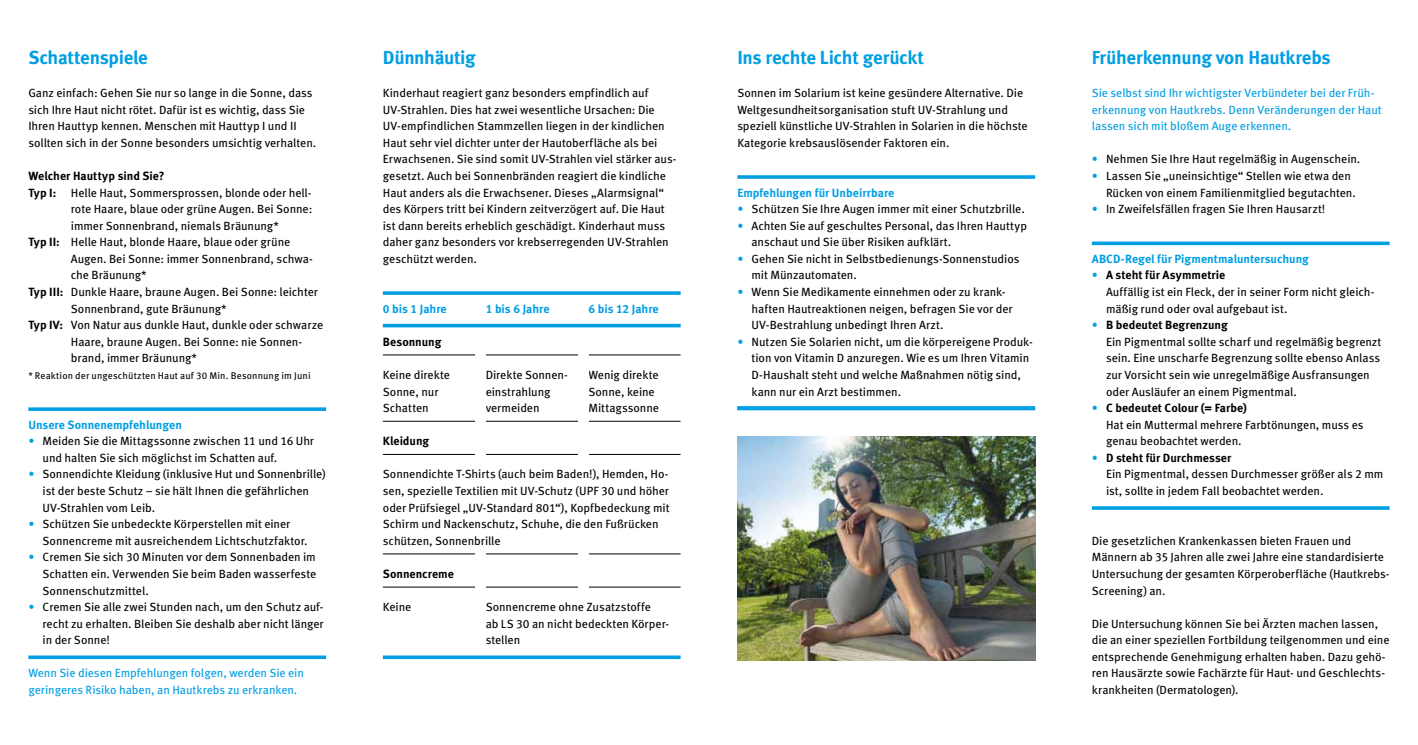
<style>
.page{position:relative;width:1418px;height:745px;background:#fff}
.page>*{position:absolute;margin:0;border:0;box-sizing:border-box;transform-origin:0 0}
.t1{font:700 18.75px "Meta Pro";letter-spacing:-.02em;color:#009ee3}
.t2{font:11.88px/16.6px "Meta Pro";letter-spacing:-.005em;color:#000}
.t3{font:11.88px/16.6px "Meta Pro";letter-spacing:-.005em;color:#009ee3}
.t4{font:700 11.88px "Meta Pro";color:#009ee3}
.t5{font:700 11.88px "Meta Pro";color:#000}
.t6{font:9.75px "Meta Pro";letter-spacing:.015em;color:#000}
.s1{font-weight:700}
.s2{color:#009ee3}
</style>
<div class="page">
<hr style="left:28px;top:407px;width:298px;height:3px;background:#009ee3">
<hr style="left:28px;top:655px;width:298px;height:3px;background:#009ee3">
<svg style="left:383px;top:291px;width:297px;height:4px"></svg>
<svg style="left:383px;top:323px;width:297px;height:4px"></svg>
<hr style="left:383px;top:354px;width:297px;height:1px;background:#000">
<hr style="left:383px;top:420px;width:297px;height:1px;background:#000">
<hr style="left:383px;top:454px;width:297px;height:1px;background:#000">
<hr style="left:383px;top:553px;width:297px;height:1px;background:#000">
<hr style="left:383px;top:586px;width:297px;height:1px;background:#000">
<hr style="left:383px;top:655px;width:297px;height:3px;background:#009ee3">
<svg style="left:737px;top:175px;width:298px;height:4px"></svg>
<svg style="left:737px;top:406px;width:298px;height:4px"></svg>
<svg style="left:1091px;top:241px;width:298px;height:4px"></svg>
<hr style="left:1091px;top:506px;width:298px;height:3px;background:#009ee3">
<div style="left:475px;top:346px;width:10px;height:116px;background:#fff"></div>
<div style="left:578px;top:346px;width:10px;height:116px;background:#fff"></div>
<div style="left:475px;top:551px;width:10px;height:45px;background:#fff"></div>
<div style="left:578px;top:551px;width:10px;height:45px;background:#fff"></div>
<img style="left:737px;top:436px;width:298px;height:224px">
<h1 class="t1" style="left:28px;top:43px;width:121px">Schattenspiele</h1>
<p class="t2" style="left:28px;top:84px;width:289px">Ganz einfach: Gehen Sie nur so lange in die Sonne, dass sich Ihre Haut nicht rötet. Dafür ist es wichtig, dass Sie Ihren Hauttyp kennen. Menschen mit Hauttyp I und II sollten sich in der Sonne besonders umsichtig verhalten.</p>
<p class="t5" style="left:28px;top:166px;width:138px">Welcher Hauttyp sind Sie?</p>
<p class="t2" style="left:28px;top:183px;width:283px"><span class="s1">Typ I:</span> Helle Haut, Sommersprossen, blonde oder hell-</p>
<p class="t2" style="left:71px;top:200px;width:243px">rote Haare, blaue oder grüne Augen. Bei Sonne:</p>
<p class="t2" style="left:71px;top:216px;width:209px">immer Sonnenbrand, niemals Bräunung*</p>
<p class="t2" style="left:28px;top:233px;width:263px"><span class="s1">Typ II:</span> Helle Haut, blonde Haare, blaue oder grüne</p>
<p class="t2" style="left:71px;top:249px;width:243px">Augen. Bei Sonne: immer Sonnenbrand, schwa-</p>
<p class="t2" style="left:71px;top:266px;width:77px">che Bräunung*</p>
<p class="t2" style="left:28px;top:282px;width:291px"><span class="s1">Typ III:</span> Dunkle Haare, braune Augen. Bei Sonne: leichter</p>
<p class="t2" style="left:71px;top:299px;width:157px">Sonnenbrand, gute Bräunung*</p>
<p class="t2" style="left:28px;top:316px;width:296px"><span class="s1">Typ IV:</span> Von Natur aus dunkle Haut, dunkle oder schwarze</p>
<p class="t2" style="left:71px;top:332px;width:233px">Haare, braune Augen. Bei Sonne: nie Sonnen-</p>
<p class="t2" style="left:71px;top:349px;width:128px">brand, immer Bräunung*</p>
<p class="t6" style="left:28px;top:368px;width:284px">* Reaktion der ungeschützten Haut auf 30 Min. Besonnung im Juni</p>
<p class="t4" style="left:28px;top:415px;width:155px">Unsere Sonnenempfehlungen</p>
<p class="t2" style="left:43px;top:431px;width:273px;text-indent:-14px"><span class="s2">•</span> Meiden Sie die Mittagssonne zwischen 11 und 16 Uhr und halten Sie sich möglichst im Schatten auf.</p>
<p class="t2" style="left:43px;top:465px;width:284px;text-indent:-14px"><span class="s2">•</span> Sonnendichte Kleidung (inklusive Hut und Sonnenbrille) ist der beste Schutz – sie hält Ihnen die gefährlichen<br>UV-Strahlen vom Leib.</p>
<p class="t2" style="left:43px;top:514px;width:267px;text-indent:-14px"><span class="s2">•</span> Schützen Sie unbedeckte Körperstellen mit einer<br>Sonnencreme mit ausreichendem Lichtschutzfaktor.</p>
<p class="t2" style="left:43px;top:547px;width:275px;text-align:justify;text-indent:-14px"><span class="s2">•</span> Cremen Sie sich 30 Minuten vor dem Sonnenbaden im Schatten ein. Verwenden Sie beim Baden wasserfeste Sonnenschutzmittel.</p>
<p class="t2" style="left:43px;top:597px;width:283px;text-align:justify;text-indent:-14px"><span class="s2">•</span> Cremen Sie alle zwei Stunden nach, um den Schutz auf&shy;recht zu erhalten. Bleiben Sie deshalb aber nicht länger in der Sonne!</p>
<p class="t3" style="left:28px;top:663px;width:277px">Wenn Sie diesen Empfehlungen folgen, werden Sie ein geringeres Risiko haben, an Hautkrebs zu erkranken.</p>
<h1 class="t1" style="left:383px;top:43px;width:94px">Dünnhäutig</h1>
<p class="t2" style="left:383px;top:84px;width:295px">Kinderhaut reagiert ganz besonders empfindlich auf UV-Strahlen. Dies hat zwei wesentliche Ursachen: Die UV-empfindlichen Stammzellen liegen in der kindlichen Haut sehr viel dichter unter der Hautoberfläche als bei Erwachsenen. Sie sind somit UV-Strahlen viel stärker aus&shy;gesetzt. Auch bei Sonnenbränden reagiert die kindliche Haut anders als die Erwachsener. Dieses „Alarmsignal“ des Körpers tritt bei Kindern zeitverzögert auf. Die Haut ist dann bereits erheblich geschädigt. Kinderhaut muss daher ganz besonders vor krebserregenden UV-Strahlen geschützt werden.</p>
<p class="t4" style="left:383px;top:299px;width:65px">0 bis 1 Jahre</p>
<p class="t4" style="left:485px;top:299px;width:65px">1 bis 6 Jahre</p>
<p class="t4" style="left:588px;top:299px;width:72px">6 bis 12 Jahre</p>
<p class="t5" style="left:383px;top:332px;width:60px">Besonnung</p>
<p class="t2" style="left:383px;top:365px;width:68px">Keine direkte</p>
<p class="t2" style="left:485px;top:365px;width:84px">Direkte Sonnen-</p>
<p class="t2" style="left:588px;top:365px;width:72px">Wenig direkte</p>
<p class="t2" style="left:383px;top:382px;width:57px">Sonne, nur</p>
<p class="t2" style="left:485px;top:382px;width:66px">einstrahlung</p>
<p class="t2" style="left:588px;top:382px;width:68px">Sonne, keine</p>
<p class="t2" style="left:383px;top:398px;width:47px">Schatten</p>
<p class="t2" style="left:485px;top:398px;width:55px">vermeiden</p>
<p class="t2" style="left:588px;top:398px;width:72px">Mittagssonne</p>
<p class="t5" style="left:383px;top:431px;width:48px">Kleidung</p>
<p class="t2" style="left:383px;top:465px;width:288px">Sonnendichte T-Shirts (auch beim Baden!), Hemden, Ho&shy;sen, spezielle Textilien mit UV-Schutz (UPF 30 und höher oder Prüfsiegel „UV-Standard 801“), Kopfbedeckung mit Schirm und Nackenschutz, Schuhe, die den Fußrücken schützen, Sonnenbrille</p>
<p class="t5" style="left:383px;top:564px;width:72px">Sonnencreme</p>
<p class="t2" style="left:383px;top:597px;width:30px">Keine</p>
<p class="t2" style="left:485px;top:597px;width:185px">Sonnencreme ohne Zusatzstoffe<br>ab LS 30 an nicht bedeckten Körper&shy;stellen</p>
<h1 class="t1" style="left:737px;top:43px;width:188px">Ins rechte Licht gerückt</h1>
<p class="t2" style="left:737px;top:84px;width:292px">Sonnen im Solarium ist keine gesündere Alternative. Die Weltgesundheitsorganisation stuft UV-Strahlung und speziell künstliche UV-Strahlen in Solarien in die höchste Kategorie krebsauslösender Faktoren ein.</p>
<p class="t4" style="left:737px;top:183px;width:158px">Empfehlungen für Unbeirrbare</p>
<p class="t2" style="left:737px;top:200px;width:289px"><span class="s2">•</span> Schützen Sie Ihre Augen immer mit einer Schutzbrille.</p>
<p class="t2" style="left:751px;top:216px;width:277px;text-indent:-14px"><span class="s2">•</span> Achten Sie auf geschultes Personal, das Ihren Hauttyp anschaut und Sie über Risiken aufklärt.</p>
<p class="t2" style="left:751px;top:249px;width:269px;text-indent:-14px"><span class="s2">•</span> Gehen Sie nicht in Selbstbedienungs-Sonnenstudios mit Münzautomaten.</p>
<p class="t2" style="left:751px;top:282px;width:262px;text-indent:-14px"><span class="s2">•</span> Wenn Sie Medikamente einnehmen oder zu krank&shy;haften Hautreaktionen neigen, befragen Sie vor der<br>UV-Bestrahlung unbedingt Ihren Arzt.</p>
<p class="t2" style="left:751px;top:332px;width:281px;text-indent:-14px"><span class="s2">•</span> Nutzen Sie Solarien nicht, um die körpereigene Produk&shy;tion von Vitamin D anzuregen. Wie es um Ihren Vitamin D-Haushalt steht und welche Maßnahmen nötig sind, kann nur ein Arzt bestimmen.</p>
<h1 class="t1" style="left:1091px;top:43px;width:240px">Früherkennung von Hautkrebs</h1>
<p class="t3" style="left:1091px;top:84px;width:291px">Sie selbst sind Ihr wichtigster Verbündeter bei der Früh&shy;erkennung von Hautkrebs. Denn Veränderungen der Haut lassen sich mit bloßem Auge erkennen.</p>
<p class="t2" style="left:1091px;top:150px;width:270px"><span class="s2">•</span> Nehmen Sie Ihre Haut regelmäßig in Augenschein.</p>
<p class="t2" style="left:1106px;top:166px;width:251px;text-indent:-14px"><span class="s2">•</span> Lassen Sie „uneinsichtige“ Stellen wie etwa den<br>Rücken von einem Familienmitglied begutachten.</p>
<p class="t2" style="left:1091px;top:200px;width:235px"><span class="s2">•</span> In Zweifelsfällen fragen Sie Ihren Hausarzt!</p>
<p class="t4" style="left:1091px;top:249px;width:218px">ABCD-Regel für Pigmentmaluntersuchung</p>
<p class="t2" style="left:1106px;top:266px;width:270px;text-indent:-14px"><span class="s2">•</span> <span class="s1">A steht für Asymmetrie<br></span>Auffällig ist ein Fleck, der in seiner Form nicht gleich&shy;mäßig rund oder oval aufgebaut ist.</p>
<p class="t2" style="left:1106px;top:316px;width:277px;text-indent:-14px"><span class="s2">•</span> <span class="s1">B bedeutet Begrenzung<br></span>Ein Pigmentmal sollte scharf und regelmäßig begrenzt sein. Eine unscharfe Begrenzung sollte ebenso Anlass zur Vorsicht sein wie unregelmäßige Ausfransungen oder Ausläufer an einem Pigmentmal.</p>
<p class="t2" style="left:1106px;top:398px;width:259px;text-indent:-14px"><span class="s2">•</span> <span class="s1">C bedeutet Colour (= Farbe)<br></span>Hat ein Muttermal mehrere Farbtönungen, muss es genau beobachtet werden.</p>
<p class="t2" style="left:1106px;top:448px;width:279px;text-indent:-14px"><span class="s2">•</span> <span class="s1">D steht für Durchmesser<br></span>Ein Pigmentmal, dessen Durchmesser größer als 2 mm ist, sollte in jedem Fall beobachtet werden.</p>
<p class="t2" style="left:1091px;top:531px;width:299px">Die gesetzlichen Krankenkassen bieten Frauen und Männern ab 35 Jahren alle zwei Jahre eine standardisierte Untersuchung der gesamten Körperoberfläche (Hautkrebs-Screening) an.</p>
<p class="t2" style="left:1091px;top:614px;width:299px">Die Untersuchung können Sie bei Ärzten machen lassen, die an einer speziellen Fortbildung teilgenommen und eine entsprechende Genehmigung erhalten haben. Dazu gehö&shy;ren Hausärzte sowie Fachärzte für Haut- und Geschlechts&shy;krankheiten (Dermatologen).</p>
</div>
